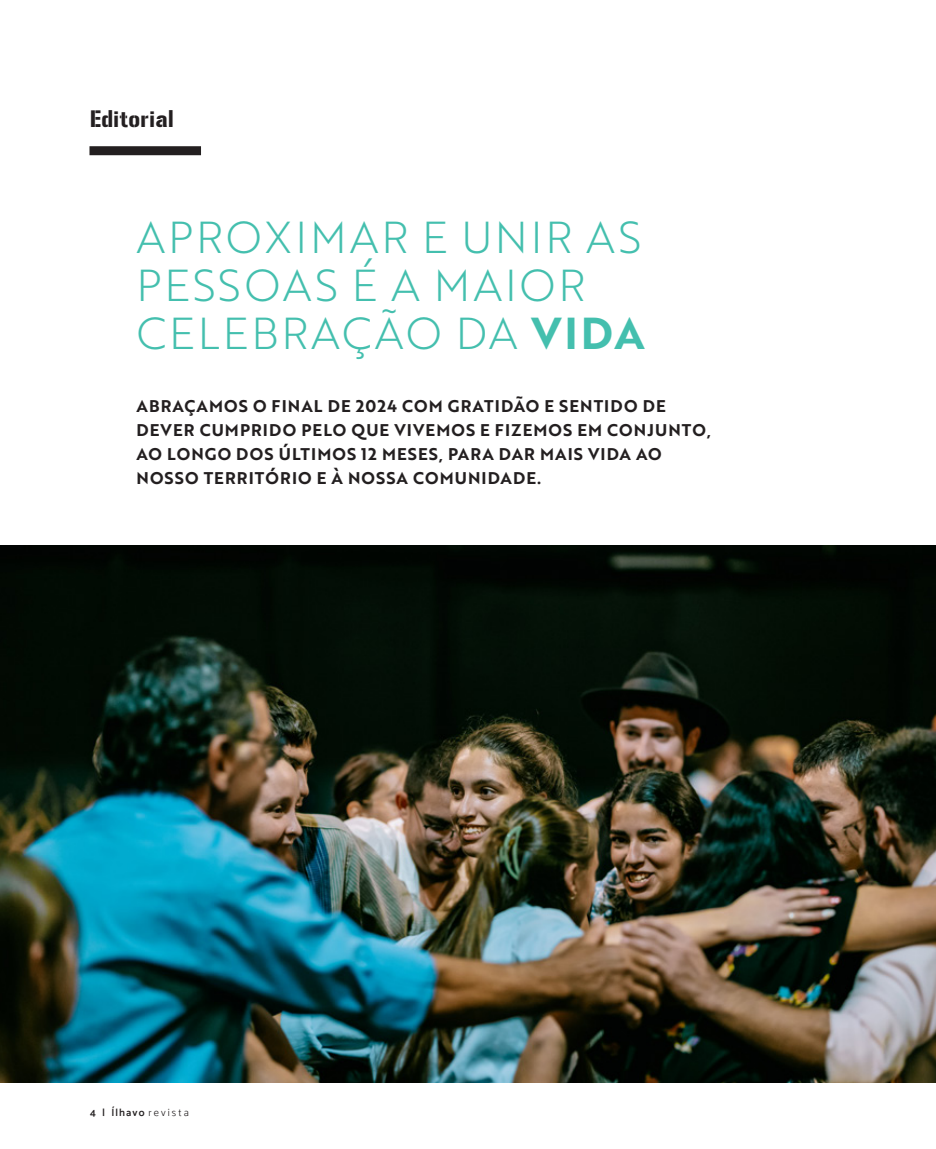
<style>
.page{position:relative;width:936px;height:1149px;background:#fff}
.page>*{position:absolute;margin:0;border:0;box-sizing:border-box;transform-origin:0 0}
.Headline_-_LEFT{font:43.5px/48px "Brother 1816 Light";letter-spacing:.065em;color:#44bfae}
.Headline_-_RIGHT{font:21px "Gunplay";letter-spacing:.025em;color:#231f20}
.Pull_Quote_-_12pt_LEFT{font:16.5px/24px "Brother 1816 Bold";letter-spacing:.065em;color:#231f20}
.t1{font:600 10.5px "Catamaran";letter-spacing:.1em;color:#231f20}
.s1{font-family:"Brother 1816 Bold"}
.s2{font-weight:300}
</style>
<div class="page">
<div style="left:89px;top:146px;width:112px;height:9px;background:#231f20"></div>
<img style="left:0;top:545px;width:935px;height:536px">
<p class="Headline_-_RIGHT" style="left:90px;top:106px;width:85px">Editorial</p>
<p class="Headline_-_LEFT" style="left:136px;top:211px;width:509px">APROXIMAR E UNIR AS<br>PESSOAS É A MAIOR<br>CELEBRAÇÃO DA <span class="s1">VIDA</span></p>
<p class="Pull_Quote_-_12pt_LEFT" style="left:136px;top:393px;width:576px">ABRAÇAMOS O FINAL DE 2024 COM GRATIDÃO E SENTIDO DE DEVER CUMPRIDO PELO QUE VIVEMOS E FIZEMOS EM CONJUNTO, AO LONGO DOS ÚLTIMOS 12 MESES, PARA DAR MAIS VIDA AO NOSSO TERRITÓRIO E À NOSSA COMUNIDADE.</p>
<p class="t1" style="left:90px;top:1105px;width:100px">4 | Ílhavo <span class="s2">revista</span></p>
</div>
